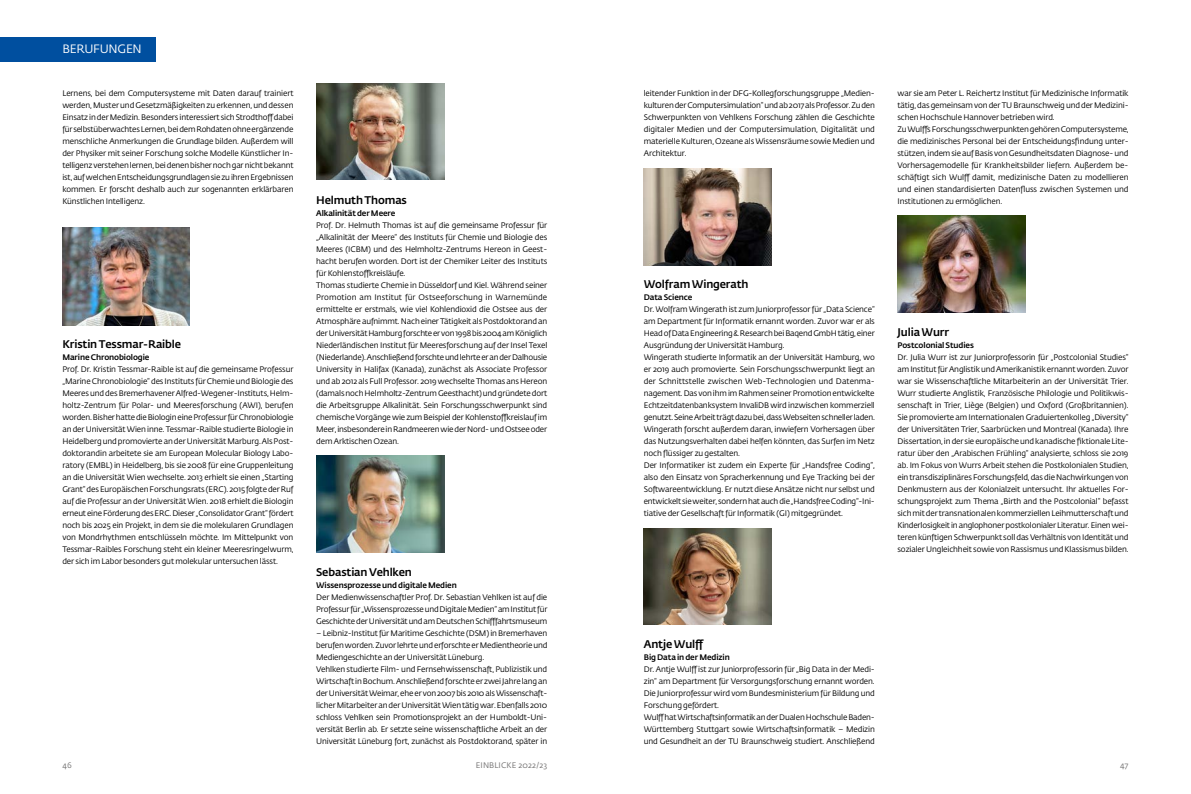
<style>
.page{position:relative;width:1191px;height:794px;background:#fff}
.page>*{position:absolute;margin:0;border:0;box-sizing:border-box;transform-origin:0 0}
.t1{font:12px "Fedra Sans Std";letter-spacing:-.02em;color:#fff}
.t2{font:500 11px "Fedra Sans Std";letter-spacing:-.01em;color:#000}
.t3{font:8px/12px "Fedra Sans Std";letter-spacing:-.015em;color:#000;text-align:justify}
.t4{font:500 8px "Fedra Sans Std";letter-spacing:-.01em;color:#000}
.t5{font:8px "Fedra Sans Std";letter-spacing:.01em;color:#706f6f}
</style>
<div class="page">
<img style="left:643px;top:168px;width:128px;height:97px">
<img style="left:644px;top:528px;width:127px;height:97px">
<img style="left:897px;top:216px;width:128px;height:97px">
<img style="left:316px;top:84px;width:128px;height:96px">
<img style="left:316px;top:456px;width:128px;height:96px">
<img style="left:62px;top:228px;width:128px;height:97px">
<div style="left:0;top:37px;width:155px;height:24px;background:#004f9f"></div>
<h1 class="t1" style="left:63px;top:42px;width:81px">BERUFUNGEN</h1>
<p class="t3" style="left:62px;top:87px;width:233px">Lernens, bei dem Computersysteme mit Daten darauf trainiert werden, Muster und Gesetzmäßigkeiten zu erkennen, und dessen Einsatz in der Medizin. Besonders interessiert sich Strodthoff dabei für selbstüberwachtes Lernen, bei dem Rohdaten ohne ergänzende menschliche Anmerkungen die Grundlage bilden. Außerdem will der Physiker mit seiner Forschung solche Modelle Künstlicher In&shy;telligenz verstehen lernen, bei denen bisher noch gar nicht bekannt ist, auf welchen Entscheidungsgrundlagen sie zu ihren Ergebnissen kommen. Er forscht deshalb auch zur sogenannten erklärbaren Künstlichen Intelligenz.</p>
<h2 class="t2" style="left:62px;top:337px;width:120px">Kristin Tessmar-Raible</h2>
<p class="t4" style="left:62px;top:352px;width:89px">Marine Chronobiologie</p>
<p class="t3" style="left:62px;top:363px;width:233px">Prof. Dr. Kristin Tessmar-Raible ist auf die gemeinsame Professur „Marine Chronobiologie“ des Instituts für Chemie und Biologie des Meeres und des Bremerhavener Alfred-Wegener-Instituts, Helm&shy;holtz-Zentrum für Polar- und Meeresforschung (AWI), berufen worden. Bisher hatte die Biologin eine Professur für Chronobiologie an der Universität Wien inne. Tessmar-Raible studierte Biologie in Heidelberg und promovierte an der Universität Marburg. Als Post&shy;doktorandin arbeitete sie am European Molecular Biology Labo&shy;ratory (EMBL) in Heidelberg, bis sie 2008 für eine Gruppenleitung an die Universität Wien wechselte. 2013 erhielt sie einen „Starting Grant“ des Europäischen Forschungsrats (ERC). 2015 folgte der Ruf auf die Professur an der Universität Wien. 2018 erhielt die Biologin erneut eine Förderung des ERC. Dieser „Consolidator Grant“ fördert noch bis 2025 ein Projekt, in dem sie die molekularen Grundlagen von Mondrhythmen entschlüsseln möchte. Im Mittelpunkt von Tessmar-Raibles Forschung steht ein kleiner Meeresringelwurm, der sich im Labor besonders gut molekular untersuchen lässt.</p>
<h2 class="t2" style="left:316px;top:193px;width:92px">Helmuth Thomas</h2>
<p class="t4" style="left:316px;top:208px;width:81px">Alkalinität der Meere</p>
<p class="t3" style="left:316px;top:219px;width:233px;text-align:left">Prof. Dr. Helmuth Thomas ist auf die gemeinsame Professur für „Alkalinität der Meere“ des Instituts für Chemie und Biologie des Meeres (ICBM) und des Helmholtz-Zentrums Hereon in Geest&shy;hacht berufen worden. Dort ist der Chemiker Leiter des Instituts für Kohlenstoffkreisläufe.<br>Thomas studierte Chemie in Düsseldorf und Kiel. Während seiner Promotion am Institut für Ostseeforschung in Warnemünde ermittelte er erstmals, wie viel Kohlendioxid die Ostsee aus der Atmosphäre aufnimmt. Nach einer Tätigkeit als Postdoktorand an der Universität Hamburg forschte er von 1998 bis 2004 am Königlich Niederländischen Institut für Meeresforschung auf der Insel Texel (Niederlande). Anschließend forschte und lehrte er an der Dalhousie University in Halifax (Kanada), zunächst als Associate Professor und ab 2012 als Full Professor. 2019 wechselte Thomas ans Hereon (damals noch Helmholtz-Zentrum Geesthacht) und gründete dort die Arbeitsgruppe Alkalinität. Sein Forschungsschwerpunkt sind chemische Vorgänge wie zum Beispiel der Kohlenstoffkreislauf im Meer, insbesondere in Randmeeren wie der Nord- und Ostsee oder dem Arktischen Ozean.</p>
<h2 class="t2" style="left:316px;top:565px;width:97px">Sebastian Vehlken</h2>
<p class="t4" style="left:316px;top:580px;width:142px">Wissensprozesse und digitale Medien</p>
<p class="t3" style="left:316px;top:591px;width:233px">Der Medienwissenschaftler Prof. Dr. Sebastian Vehlken ist auf die Professur für „Wissensprozesse und Digitale Medien“ am Institut für Geschichte der Universität und am Deutschen Schifffahrtsmuseum</p>
<p class="t3" style="left:316px;top:627px;width:233px;text-align:left">– Leibniz-Institut für Maritime Geschichte (DSM) in Bremerhaven berufen worden. Zuvor lehrte und erforschte er Medientheorie und Mediengeschichte an der Universität Lüneburg.<br>Vehlken studierte Film- und Fernsehwissenschaft, Publizistik und Wirtschaft in Bochum. Anschließend forschte er zwei Jahre lang an der Universität Weimar, ehe er von 2007 bis 2010 als Wissenschaft&shy;licher Mitarbeiter an der Universität Wien tätig war. Ebenfalls 2010 schloss Vehlken sein Promotionsprojekt an der Humboldt-Uni&shy;versität Berlin ab. Er setzte seine wissenschaftliche Arbeit an der Universität Lüneburg fort, zunächst als Postdoktorand, später in</p>
<p class="t3" style="left:644px;top:87px;width:233px">leitender Funktion in der DFG-Kollegforschungsgruppe „Medien&shy;kulturen der Computersimulation“ und ab 2017 als Professor. Zu den Schwerpunkten von Vehlkens Forschung zählen die Geschichte digitaler Medien und der Computersimulation, Digitalität und materielle Kulturen, Ozeane als Wissensräume sowie Medien und Architektur.</p>
<p class="t3" style="left:897px;top:87px;width:233px;text-align:left">war sie am Peter L. Reichertz Institut für Medizinische Informatik tätig, das gemeinsam von der TU Braunschweig und der Medizini&shy;schen Hochschule Hannover betrieben wird.<br>Zu Wulffs Forschungsschwerpunkten gehören Computersysteme, die medizinisches Personal bei der Entscheidungsfindung unter&shy;stützen, indem sie auf Basis von Gesundheitsdaten Diagnose- und Vorhersagemodelle für Krankheitsbilder liefern. Außerdem be&shy;schäftigt sich Wulff damit, medizinische Daten zu modellieren und einen standardisierten Datenfluss zwischen Systemen und Institutionen zu ermöglichen.</p>
<h2 class="t2" style="left:644px;top:277px;width:106px">Wolfram Wingerath</h2>
<p class="t4" style="left:644px;top:292px;width:50px">Data Science</p>
<p class="t3" style="left:644px;top:303px;width:233px;text-align:left">Dr. Wolfram Wingerath ist zum Juniorprofessor für „Data Science“ am Department für Informatik ernannt worden. Zuvor war er als Head of Data Engineering &amp; Research bei Baqend GmbH tätig, einer Ausgründung der Universität Hamburg.<br>Wingerath studierte Informatik an der Universität Hamburg, wo er 2019 auch promovierte. Sein Forschungsschwerpunkt liegt an der Schnittstelle zwischen Web-Technologien und Datenma&shy;nagement. Das von ihm im Rahmen seiner Promotion entwickelte Echtzeitdatenbanksystem InvaliDB wird inzwischen kommerziell genutzt. Seine Arbeit trägt dazu bei, dass Webseiten schneller laden.<br>Wingerath forscht außerdem daran, inwiefern Vorhersagen über das Nutzungsverhalten dabei helfen könnten, das Surfen im Netz noch flüssiger zu gestalten.<br>Der Informatiker ist zudem ein Experte für „Handsfree Coding“, also den Einsatz von Spracherkennung und Eye Tracking bei der Softwareentwicklung. Er nutzt diese Ansätze nicht nur selbst und entwickelt sie weiter, sondern hat auch die „Handsfree Coding“-Ini&shy;tiative der Gesellschaft für Informatik (GI) mitgegründet.</p>
<h2 class="t2" style="left:897px;top:325px;width:53px">Julia Wurr</h2>
<p class="t4" style="left:897px;top:340px;width:78px">Postcolonial Studies</p>
<p class="t3" style="left:897px;top:351px;width:233px">Dr. Julia Wurr ist zur Juniorprofessorin für „Postcolonial Studies“ am Institut für Anglistik und Amerikanistik ernannt worden. Zuvor war sie Wissenschaftliche Mitarbeiterin an der Universität Trier.<br>Wurr studierte Anglistik, Französische Philologie und Politikwis&shy;senschaft in Trier, Liège (Belgien) und Oxford (Großbritannien).<br>Sie promovierte am Internationalen Graduiertenkolleg „Diversity“ der Universitäten Trier, Saarbrücken und Montreal (Kanada). Ihre Dissertation, in der sie europäische und kanadische fiktionale Lite&shy;ratur über den „Arabischen Frühling“ analysierte, schloss sie 2019 ab. Im Fokus von Wurrs Arbeit stehen die Postkolonialen Studien, ein transdisziplinäres Forschungsfeld, das die Nachwirkungen von Denkmustern aus der Kolonialzeit untersucht. Ihr aktuelles For&shy;schungsprojekt zum Thema „Birth and the Postcolonial“ befasst sich mit der transnationalen kommerziellen Leihmutterschaft und Kinderlosigkeit in anglophoner postkolonialer Literatur. Einen wei&shy;teren künftigen Schwerpunkt soll das Verhältnis von Identität und sozialer Ungleichheit sowie von Rassismus und Klassismus bilden.</p>
<h2 class="t2" style="left:644px;top:637px;width:62px">Antje Wulff</h2>
<p class="t4" style="left:644px;top:652px;width:87px">Big Data in der Medizin</p>
<p class="t3" style="left:644px;top:663px;width:232px;text-align:left">Dr. Antje Wulff ist zur Juniorprofessorin für „Big Data in der Medi&shy;zin“ am Department für Versorgungsforschung ernannt worden.<br>Die Juniorprofessur wird vom Bundesministerium für Bildung und Forschung gefördert.<br>Wulff hat Wirtschaftsinformatik an der Dualen Hochschule Baden-Württemberg Stuttgart sowie Wirtschaftsinformatik – Medizin und Gesundheit an der TU Braunschweig studiert. Anschließend</p>
<p class="t5" style="left:62px;top:760px;width:11px">46</p>
<p class="t5" style="left:476px;top:761px;width:73px">EINBLICKE 2022/23</p>
<p class="t5" style="left:1120px;top:761px;width:10px">47</p>
</div>
